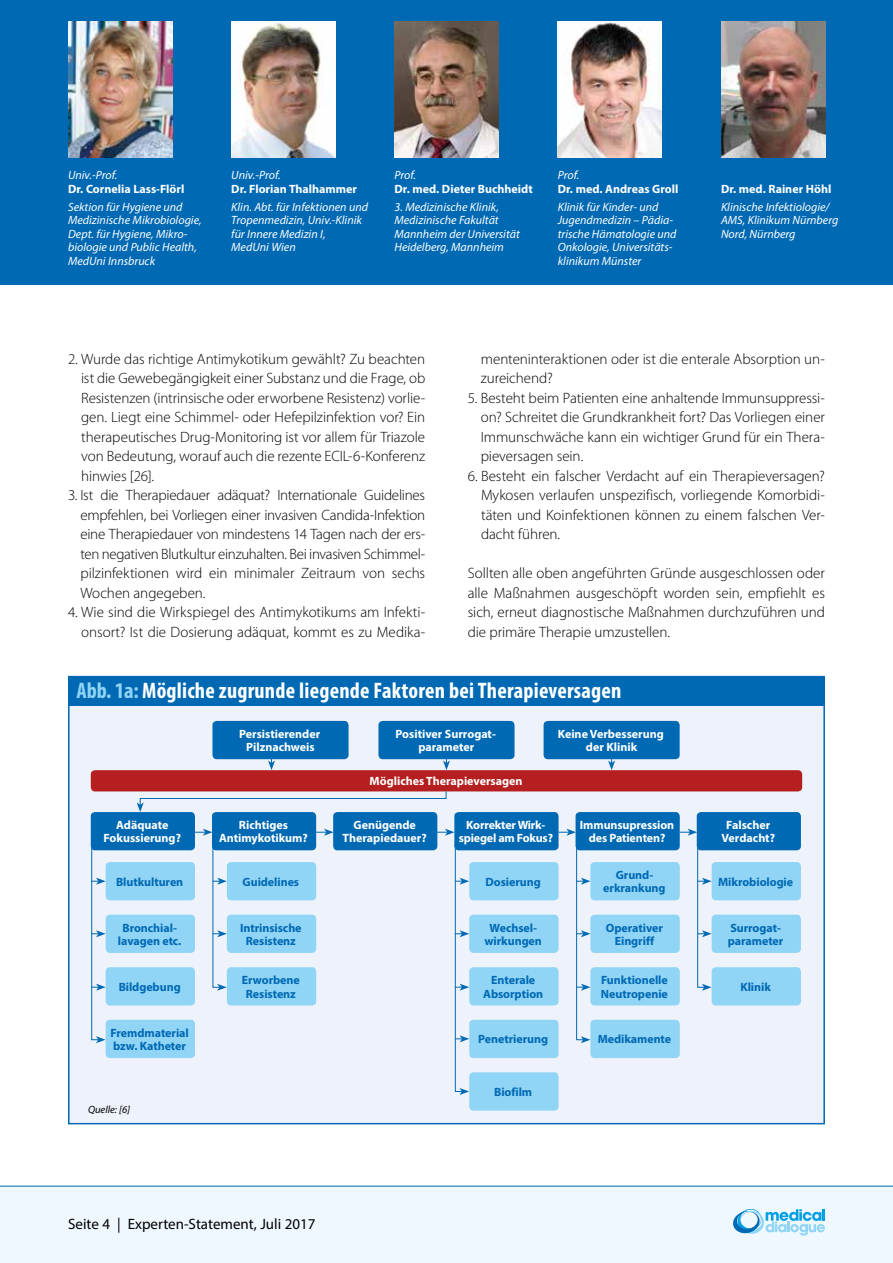
<style>
.page{position:relative;width:893px;height:1263px;background:#fff}
.page>*{position:absolute;margin:0;border:0;box-sizing:border-box;transform-origin:0 0}
.t1{font:700 condensed 22.5px "Myriad Pro";letter-spacing:.01em;color:#fff}
.t2{font:300 15px/19.5px "Myriad Pro";letter-spacing:-.005em;color:#000;text-align:justify}
.t3{font:15px "Myriad Pro";color:#000}
.t4{font:italic 12px/13.5px "Myriad Pro";color:#fff}
.t5{font:700 12px/13.5px "Myriad Pro";color:#fff;text-align:center}
.t6{font:700 12px/13.5px "Myriad Pro";letter-spacing:-.005em;color:#0069b4;text-align:center}
.t7{font:italic 10.5px "Myriad Pro";color:#000}
.s1{color:#90d4f6}
</style>
<div class="page">
<div style="left:0;top:1186px;width:893px;height:77px;background:#eef8fe"></div>
<svg style="left:733px;top:1209px;width:92px;height:26px"></svg>
<hr style="left:0;top:1186px;width:893px;height:1px;background:#0069b4">
<div style="left:0;top:0;width:893px;height:285px;background:#0069b4"></div>
<img style="left:68px;top:21px;width:104px;height:137px">
<img style="left:394px;top:21px;width:105px;height:137px">
<img style="left:558px;top:21px;width:104px;height:137px">
<img style="left:231px;top:21px;width:104px;height:137px">
<img style="left:721px;top:21px;width:104px;height:137px">
<div style="left:68px;top:676px;width:757px;height:448px;background:#eef2fa;border:2px solid #0069b4"></div>
<div style="left:68px;top:676px;width:757px;height:30px;background:#0069b4"></div>
<div style="left:91px;top:812px;width:104px;height:38px;background:#0069b4;border-radius:4px"></div>
<div style="left:212px;top:812px;width:104px;height:38px;background:#0069b4;border-radius:4px"></div>
<div style="left:333px;top:812px;width:104px;height:38px;background:#0069b4;border-radius:4px"></div>
<div style="left:454px;top:812px;width:105px;height:38px;background:#0069b4;border-radius:4px"></div>
<div style="left:576px;top:812px;width:104px;height:38px;background:#0069b4;border-radius:4px"></div>
<div style="left:697px;top:812px;width:104px;height:38px;background:#0069b4;border-radius:4px"></div>
<div style="left:91px;top:770px;width:711px;height:21px;background:#b51f1f;border-radius:4px"></div>
<div style="left:212px;top:721px;width:137px;height:38px;background:#0069b4;border-radius:4px"></div>
<div style="left:378px;top:721px;width:136px;height:38px;background:#0069b4;border-radius:4px"></div>
<div style="left:544px;top:721px;width:136px;height:38px;background:#0069b4;border-radius:4px"></div>
<div style="left:590px;top:862px;width:90px;height:38px;background:#90d4f6;border-radius:4px"></div>
<div style="left:590px;top:915px;width:90px;height:38px;background:#90d4f6;border-radius:4px"></div>
<div style="left:590px;top:967px;width:90px;height:38px;background:#90d4f6;border-radius:4px"></div>
<div style="left:590px;top:1020px;width:90px;height:38px;background:#90d4f6;border-radius:4px"></div>
<div style="left:469px;top:862px;width:90px;height:38px;background:#90d4f6;border-radius:4px"></div>
<div style="left:469px;top:915px;width:90px;height:38px;background:#90d4f6;border-radius:4px"></div>
<div style="left:469px;top:967px;width:90px;height:38px;background:#90d4f6;border-radius:4px"></div>
<div style="left:469px;top:1020px;width:90px;height:38px;background:#90d4f6;border-radius:4px"></div>
<div style="left:469px;top:1072px;width:90px;height:38px;background:#90d4f6;border-radius:4px"></div>
<div style="left:106px;top:862px;width:89px;height:38px;background:#90d4f6;border-radius:4px"></div>
<div style="left:106px;top:915px;width:89px;height:38px;background:#90d4f6;border-radius:4px"></div>
<div style="left:106px;top:967px;width:89px;height:38px;background:#90d4f6;border-radius:4px"></div>
<div style="left:106px;top:1020px;width:89px;height:38px;background:#90d4f6;border-radius:4px"></div>
<div style="left:712px;top:862px;width:89px;height:38px;background:#90d4f6;border-radius:4px"></div>
<div style="left:227px;top:862px;width:89px;height:38px;background:#90d4f6;border-radius:4px"></div>
<div style="left:712px;top:915px;width:89px;height:38px;background:#90d4f6;border-radius:4px"></div>
<div style="left:227px;top:915px;width:89px;height:38px;background:#90d4f6;border-radius:4px"></div>
<div style="left:712px;top:967px;width:89px;height:38px;background:#90d4f6;border-radius:4px"></div>
<div style="left:227px;top:967px;width:89px;height:38px;background:#90d4f6;border-radius:4px"></div>
<svg style="left:91px;top:848px;width:15px;height:195px"></svg>
<svg style="left:443px;top:759px;width:7px;height:11px"></svg>
<svg style="left:268px;top:759px;width:7px;height:11px"></svg>
<svg style="left:608px;top:759px;width:7px;height:11px"></svg>
<svg style="left:137px;top:791px;width:310px;height:21px"></svg>
<svg style="left:195px;top:829px;width:32px;height:162px"></svg>
<svg style="left:316px;top:829px;width:18px;height:7px"></svg>
<svg style="left:437px;top:829px;width:32px;height:266px"></svg>
<svg style="left:559px;top:829px;width:32px;height:214px"></svg>
<svg style="left:680px;top:829px;width:32px;height:162px"></svg>
<p class="t4" style="left:68px;top:168px;width:51px">Univ.-Prof.</p>
<p class="t5" style="left:68px;top:182px;width:118px">Dr. Cornelia Lass-Flörl</p>
<p class="t4" style="left:68px;top:200px;width:135px">Sektion für Hygiene und<br>Medizinische Mikrobiologie,<br>Dept. für Hygiene, Mikro&shy;biologie und Public Health,<br>MedUni Innsbruck</p>
<p class="t4" style="left:231px;top:168px;width:51px">Univ.-Prof.</p>
<p class="t5" style="left:231px;top:182px;width:127px">Dr. Florian Thalhammer</p>
<p class="t4" style="left:231px;top:200px;width:138px">Klin. Abt. für Infektionen und<br>Tropenmedizin, Univ.-Klinik für Innere Medizin I,<br>MedUni Wien</p>
<p class="t4" style="left:394px;top:168px;width:23px">Prof.</p>
<p class="t5" style="left:394px;top:182px;width:140px">Dr. med. Dieter Buchheidt</p>
<p class="t4" style="left:394px;top:200px;width:127px">3. Medizinische Klinik,<br>Medizinische Fakultät<br>Mannheim der Universität<br>Heidelberg, Mannheim</p>
<p class="t4" style="left:558px;top:168px;width:23px">Prof.</p>
<p class="t5" style="left:558px;top:182px;width:122px">Dr. med. Andreas Groll</p>
<p class="t4" style="left:558px;top:200px;width:120px">Klinik für Kinder- und<br>Jugendmedizin – Pädia&shy;trische Hämatologie und<br>Onkologie, Universitäts&shy;klinikum Münster</p>
<p class="t5" style="left:721px;top:182px;width:112px">Dr. med. Rainer Höhl</p>
<p class="t4" style="left:721px;top:200px;width:119px">Klinische Infektiologie/<br>AMS, Klinikum Nürnberg<br>Nord, Nürnberg</p>
<p class="t2" style="left:81px;top:349px;width:346px;text-indent:-13px">2. Wurde das richtige Antimykotikum gewählt? Zu beachten ist die Gewebegängigkeit einer Substanz und die Frage, ob Resistenzen (intrinsische oder erworbene Resistenz) vorlie&shy;gen. Liegt eine Schimmel- oder Hefepilzinfektion vor? Ein therapeutisches Drug-Monitoring ist vor allem für Triazole von Bedeutung, worauf auch die rezente ECIL-6-Konferenz hinwies [26].</p>
<p class="t2" style="left:80px;top:486px;width:346px;text-indent:-12px">3. Ist die Therapiedauer adäquat? Internationale Guidelines empfehlen, bei Vorliegen einer invasiven Candida-Infektion eine Therapiedauer von mindestens 14 Tagen nach der ers&shy;ten negativen Blutkultur einzuhalten. Bei invasiven Schimmel&shy;pilzinfektionen wird ein minimaler Zeitraum von sechs Wochen angegeben.</p>
<p class="t2" style="left:68px;top:603px;width:359px;text-align:right">4. Wie sind die Wirkspiegel des Antimykotikums am Infekti&shy;onsort? Ist die Dosierung adäquat, kommt es zu Medika-</p>
<p class="t2" style="left:481px;top:349px;width:346px">menteninteraktionen oder ist die enterale Absorption un&shy;zureichend?</p>
<p class="t2" style="left:481px;top:388px;width:346px;text-indent:-13px">5. Besteht beim Patienten eine anhaltende Immunsuppressi&shy;on? Schreitet die Grundkrankheit fort? Das Vorliegen einer Immunschwäche kann ein wichtiger Grund für ein Thera&shy;pieversagen sein.</p>
<p class="t2" style="left:481px;top:466px;width:345px;text-indent:-13px">6. Besteht ein falscher Verdacht auf ein Therapieversagen?<br>Mykosen verlaufen unspezifisch, vorliegende Komorbidi&shy;täten und Koinfektionen können zu einem falschen Ver&shy;dacht führen.</p>
<p class="t2" style="left:468px;top:564px;width:359px">Sollten alle oben angeführten Gründe ausgeschlossen oder alle Maßnahmen ausgeschöpft worden sein, empfiehlt es sich, erneut diagnostische Maßnahmen durchzuführen und die primäre Therapie umzustellen.</p>
<h1 class="t1" style="left:77px;top:676px;width:546px"><span class="s1">Abb. 1a:</span>Mögliche zugrunde liegende Faktoren bei Therapieversagen</h1>
<p class="t5" style="left:239px;top:727px;width:83px">Persistierender<br>Pilznachweis</p>
<p class="t5" style="left:396px;top:727px;width:102px">Positiver Surrogat&shy;parameter</p>
<p class="t5" style="left:558px;top:727px;width:107px">Keine Verbesserung der Klinik</p>
<p class="t5" style="left:370px;top:774px;width:154px">Mögliches Therapieversagen</p>
<p class="t5" style="left:104px;top:818px;width:79px">Adäquate<br>Fokussierung?</p>
<p class="t5" style="left:219px;top:818px;width:90px">Richtiges<br>Antimykotikum?</p>
<p class="t5" style="left:343px;top:818px;width:86px">Genügende<br>Therapiedauer?</p>
<p class="t5" style="left:459px;top:818px;width:96px">Korrekter Wirk&shy;spiegel am Fokus?</p>
<p class="t5" style="left:580px;top:818px;width:96px">Immunsupression des Patienten?</p>
<p class="t5" style="left:721px;top:818px;width:55px">Falscher<br>Verdacht?</p>
<p class="t6" style="left:116px;top:874px;width:69px">Blutkulturen</p>
<p class="t6" style="left:118px;top:920px;width:65px">Bronchial&shy;lavagen etc.</p>
<p class="t6" style="left:119px;top:980px;width:64px">Bildgebung</p>
<p class="t6" style="left:110px;top:1025px;width:80px;text-align:left">Fremdmaterial bzw. Katheter</p>
<p class="t7" style="left:88px;top:1103px;width:44px">Quelle: [6]</p>
<p class="t6" style="left:603px;top:868px;width:64px">Grund&shy;erkrankung</p>
<p class="t6" style="left:606px;top:920px;width:59px">Operativer<br>Eingriff</p>
<p class="t6" style="left:601px;top:973px;width:68px;text-align:left">Funktionelle<br>Neutropenie</p>
<p class="t6" style="left:598px;top:1032px;width:75px">Medikamente</p>
<p class="t6" style="left:243px;top:874px;width:58px">Guidelines</p>
<p class="t6" style="left:718px;top:874px;width:77px">Mikrobiologie</p>
<p class="t6" style="left:728px;top:920px;width:57px;text-align:left">Surrogat&shy;parameter</p>
<p class="t6" style="left:486px;top:874px;width:57px">Dosierung</p>
<p class="t6" style="left:485px;top:920px;width:59px">Wechsel&shy;wirkungen</p>
<p class="t6" style="left:483px;top:973px;width:61px">Enterale<br>Absorption</p>
<p class="t6" style="left:478px;top:1032px;width:71px">Penetrierung</p>
<p class="t6" style="left:240px;top:920px;width:63px">Intrinsische<br>Resistenz</p>
<p class="t6" style="left:242px;top:973px;width:59px">Erworbene<br>Resistenz</p>
<p class="t6" style="left:740px;top:980px;width:32px">Klinik</p>
<p class="t6" style="left:494px;top:1085px;width:40px">Biofilm</p>
<p class="t3" style="left:68px;top:1214px;width:249px">Seite 4 | Experten-Statement, Juli 2017</p>
</div>
